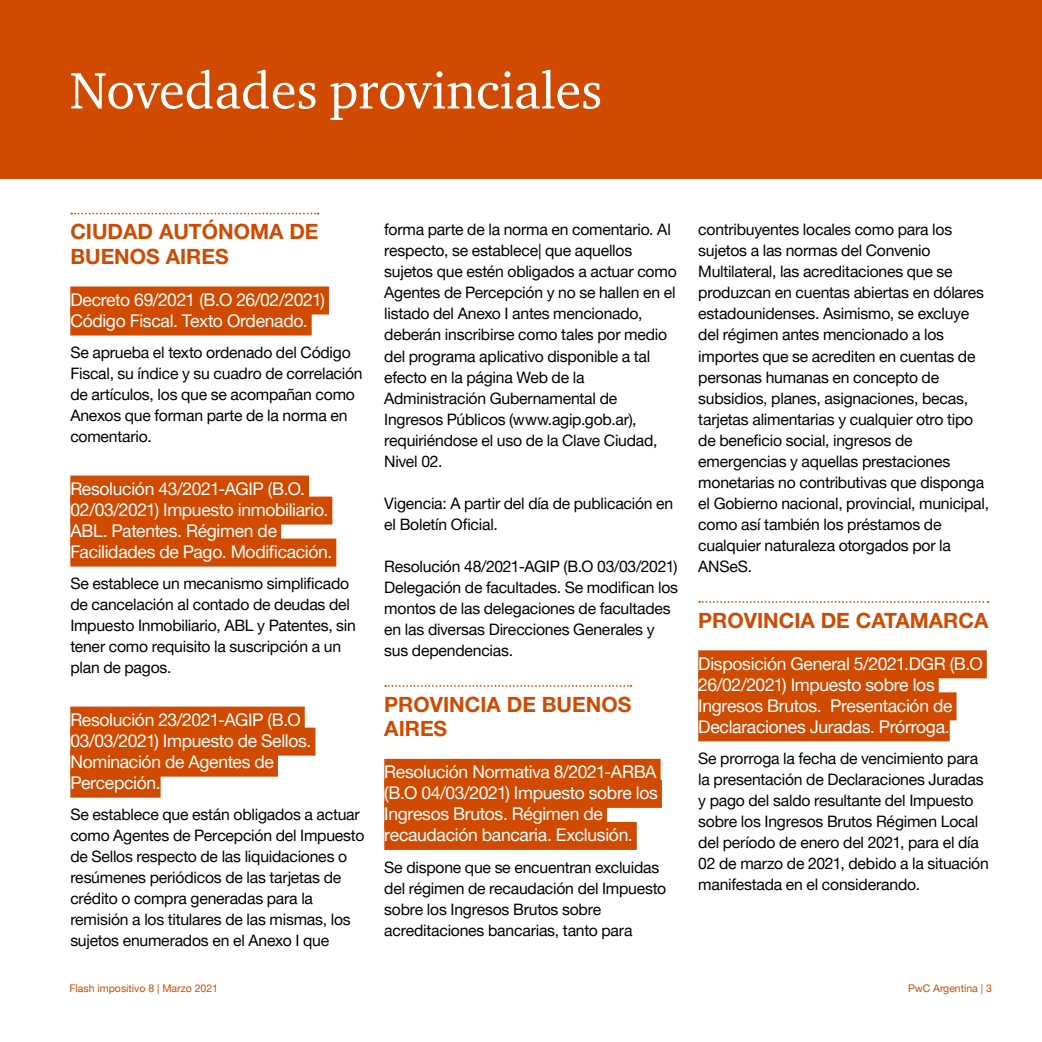
<style>
.page{position:relative;width:1042px;height:1042px;background:#fff}
.page>*{position:absolute;margin:0;border:0;box-sizing:border-box;transform-origin:0 0}
.t1{font:52.5px "ITC Charter Com";color:#fff}
.t2{font:700 21px/24.5px "Helvetica Neue LT Pro";color:#d04a02}
.t3{font:17.5px/21px "Helvetica Neue LT Pro";letter-spacing:-.02em;color:#fff}
.t4{font:15.75px/21px "Helvetica Neue LT Pro";letter-spacing:-.015em;color:#000}
.t5{font:10.5px "Helvetica Neue LT Pro";color:#d04a02}
</style>
<div class="page">
<svg style="left:71px;top:213px;width:248px;height:1px"></svg>
<div style="left:70px;top:286px;width:259px;height:28px;background:#d04a02"></div>
<div style="left:70px;top:307px;width:242px;height:28px;background:#d04a02"></div>
<div style="left:70px;top:475px;width:239px;height:28px;background:#d04a02"></div>
<div style="left:70px;top:496px;width:262px;height:28px;background:#d04a02"></div>
<div style="left:70px;top:517px;width:211px;height:28px;background:#d04a02"></div>
<div style="left:70px;top:538px;width:266px;height:28px;background:#d04a02"></div>
<div style="left:70px;top:706px;width:235px;height:28px;background:#d04a02"></div>
<div style="left:70px;top:727px;width:245px;height:28px;background:#d04a02"></div>
<div style="left:70px;top:748px;width:208px;height:28px;background:#d04a02"></div>
<div style="left:70px;top:769px;width:91px;height:28px;background:#d04a02"></div>
<svg style="left:385px;top:685px;width:246px;height:2px"></svg>
<div style="left:384px;top:759px;width:276px;height:28px;background:#d04a02"></div>
<div style="left:384px;top:780px;width:278px;height:28px;background:#d04a02"></div>
<div style="left:384px;top:801px;width:223px;height:28px;background:#d04a02"></div>
<div style="left:384px;top:822px;width:253px;height:28px;background:#d04a02"></div>
<svg style="left:699px;top:601px;width:289px;height:2px"></svg>
<div style="left:698px;top:650px;width:289px;height:28px;background:#d04a02"></div>
<div style="left:698px;top:671px;width:241px;height:28px;background:#d04a02"></div>
<div style="left:698px;top:692px;width:258px;height:28px;background:#d04a02"></div>
<div style="left:698px;top:713px;width:251px;height:28px;background:#d04a02"></div>
<div style="left:0;top:0;width:1042px;height:179px;background:#d04a02"></div>
<h1 class="t1" style="left:70px;top:58px;width:534px">Novedades provinciales</h1>
<h2 class="t2" style="left:70px;top:219px;width:250px">CIUDAD AUTÓNOMA DE<br>BUENOS AIRES</h2>
<p class="t3" style="left:70px;top:289px;width:256px">Decreto 69/2021 (B.O 26/02/2021)<br>Código Fiscal. Texto Ordenado.</p>
<p class="t4" style="left:70px;top:342px;width:294px">Se aprueba el texto ordenado del Código Fiscal, su índice y su cuadro de correlación de artículos, los que se acompañan como Anexos que forman parte de la norma en comentario.</p>
<p class="t3" style="left:70px;top:478px;width:263px">Resolución 43/2021-AGIP (B.O.<br>02/03/2021) Impuesto inmobiliario.<br>ABL. Patentes. Régimen de Facilidades de Pago. Modificación.</p>
<p class="t4" style="left:70px;top:573px;width:287px">Se establece un mecanismo simplificado de cancelación al contado de deudas del Impuesto Inmobiliario, ABL y Patentes, sin tener como requisito la suscripción a un plan de pagos.</p>
<p class="t3" style="left:70px;top:709px;width:243px">Resolución 23/2021-AGIP (B.O<br>03/03/2021) Impuesto de Sellos.<br>Nominación de Agentes de<br>Percepción.</p>
<p class="t4" style="left:70px;top:804px;width:296px">Se establece que están obligados a actuar como Agentes de Percepción del Impuesto de Sellos respecto de las liquidaciones o resúmenes periódicos de las tarjetas de crédito o compra generadas para la remisión a los titulares de las mismas, los sujetos enumerados en el Anexo I que</p>
<p class="t4" style="left:384px;top:219px;width:294px">forma parte de la norma en comentario. Al respecto, se establece| que aquellos sujetos que estén obligados a actuar como Agentes de Percepción y no se hallen en el listado del Anexo I antes mencionado, deberán inscribirse como tales por medio del programa aplicativo disponible a tal efecto en la página Web de la Administración Gubernamental de Ingresos Públicos (www.agip.gob.ar), requiriéndose el uso de la Clave Ciudad, Nivel 02.</p>
<p class="t4" style="left:384px;top:492px;width:291px">Vigencia: A partir del día de publicación en el Boletín Oficial.</p>
<p class="t4" style="left:384px;top:555px;width:295px">Resolución 48/2021-AGIP (B.O 03/03/2021)<br>Delegación de facultades. Se modifican los montos de las delegaciones de facultades en las diversas Direcciones Generales y sus dependencias.</p>
<h2 class="t2" style="left:384px;top:691px;width:248px">PROVINCIA DE BUENOS<br>AIRES</h2>
<p class="t3" style="left:384px;top:761px;width:275px">Resolución Normativa 8/2021-ARBA (B.O 04/03/2021) Impuesto sobre los Ingresos Brutos. Régimen de recaudación bancaria. Exclusión.</p>
<p class="t4" style="left:384px;top:856px;width:283px">Se dispone que se encuentran excluidas del régimen de recaudación del Impuesto sobre los Ingresos Brutos sobre acreditaciones bancarias, tanto para</p>
<p class="t4" style="left:698px;top:219px;width:292px">contribuyentes locales como para los sujetos a las normas del Convenio Multilateral, las acreditaciones que se produzcan en cuentas abiertas en dólares estadounidenses. Asimismo, se excluye del régimen antes mencionado a los importes que se acrediten en cuentas de personas humanas en concepto de subsidios, planes, asignaciones, becas, tarjetas alimentarias y cualquier otro tipo de beneficio social, ingresos de emergencias y aquellas prestaciones monetarias no contributivas que disponga el Gobierno nacional, provincial, municipal, como así también los préstamos de cualquier naturaleza otorgados por la ANSeS.</p>
<h2 class="t2" style="left:698px;top:607px;width:292px">PROVINCIA DE CATAMARCA</h2>
<p class="t3" style="left:698px;top:652px;width:286px">Disposición General 5/2021.DGR (B.O 26/02/2021) Impuesto sobre los Ingresos Brutos. Presentación de Declaraciones Juradas. Prórroga.</p>
<p class="t4" style="left:698px;top:747px;width:292px">Se prorroga la fecha de vencimiento para la presentación de Declaraciones Juradas y pago del saldo resultante del Impuesto sobre los Ingresos Brutos Régimen Local del período de enero del 2021, para el día 02 de marzo de 2021, debido a la situación manifestada en el considerando.</p>
<p class="t5" style="left:69px;top:982px;width:150px">Flash impositivo 8 | Marzo 2021</p>
<p class="t5" style="left:908px;top:982px;width:85px">PwC Argentina | 3</p>
</div>
